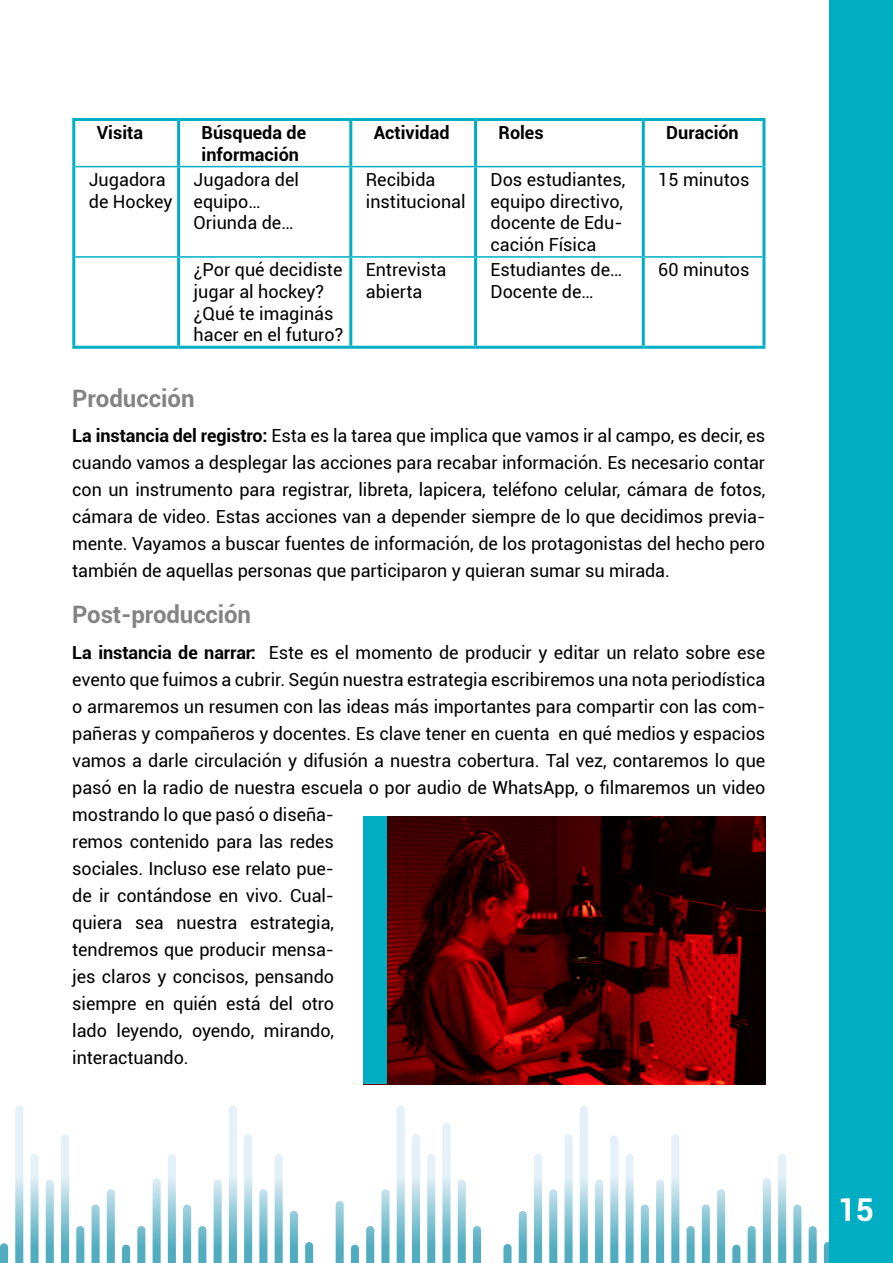
<style>
.page{position:relative;width:893px;height:1263px;background:#fff}
.page>*{position:absolute;margin:0;border:0;box-sizing:border-box;transform-origin:0 0}
.t1{font:700 31.5px "Roboto";color:#fff}
.t2{font:700 24px "Roboto";letter-spacing:-.005em;color:#848383}
.t3{font:18px/27px "Roboto";letter-spacing:-.005em;color:#000}
.t4{font:700 18px/21.6px "Roboto";color:#000}
.s1{font-weight:700}
</style>
<div class="page">
<svg style="left:15px;top:1105px;width:8px;height:158px"></svg>
<svg style="left:442px;top:1123px;width:8px;height:140px"></svg>
<svg style="left:229px;top:1105px;width:8px;height:158px"></svg>
<svg style="left:397px;top:1105px;width:8px;height:158px"></svg>
<svg style="left:31px;top:1154px;width:8px;height:109px"></svg>
<svg style="left:168px;top:1154px;width:8px;height:109px"></svg>
<svg style="left:427px;top:1154px;width:8px;height:109px"></svg>
<svg style="left:275px;top:1154px;width:8px;height:109px"></svg>
<svg style="left:92px;top:1204px;width:8px;height:59px"></svg>
<svg style="left:183px;top:1204px;width:8px;height:59px"></svg>
<svg style="left:153px;top:1178px;width:8px;height:85px"></svg>
<svg style="left:626px;top:1154px;width:8px;height:109px"></svg>
<svg style="left:641px;top:1204px;width:8px;height:59px"></svg>
<svg style="left:610px;top:1135px;width:8px;height:128px"></svg>
<svg style="left:137px;top:1226px;width:8px;height:37px"></svg>
<svg style="left:198px;top:1226px;width:8px;height:37px"></svg>
<svg style="left:366px;top:1226px;width:8px;height:37px"></svg>
<svg style="left:473px;top:1226px;width:8px;height:37px"></svg>
<svg style="left:107px;top:1189px;width:8px;height:74px"></svg>
<svg style="left:259px;top:1189px;width:8px;height:74px"></svg>
<svg style="left:381px;top:1189px;width:8px;height:74px"></svg>
<svg style="left:61px;top:1134px;width:8px;height:129px"></svg>
<svg style="left:244px;top:1134px;width:8px;height:129px"></svg>
<svg style="left:412px;top:1134px;width:8px;height:129px"></svg>
<svg style="left:46px;top:1179px;width:8px;height:84px"></svg>
<svg style="left:458px;top:1179px;width:8px;height:84px"></svg>
<svg style="left:305px;top:1242px;width:8px;height:21px"></svg>
<svg style="left:290px;top:1211px;width:8px;height:52px"></svg>
<svg style="left:214px;top:1179px;width:8px;height:84px"></svg>
<svg style="left:580px;top:1105px;width:8px;height:158px"></svg>
<svg style="left:534px;top:1154px;width:8px;height:109px"></svg>
<svg style="left:549px;top:1189px;width:8px;height:74px"></svg>
<svg style="left:564px;top:1134px;width:9px;height:129px"></svg>
<svg style="left:519px;top:1211px;width:8px;height:52px"></svg>
<svg style="left:595px;top:1179px;width:8px;height:84px"></svg>
<svg style="left:503px;top:1244px;width:9px;height:19px"></svg>
<svg style="left:76px;top:1226px;width:8px;height:37px"></svg>
<svg style="left:122px;top:1244px;width:8px;height:19px"></svg>
<svg style="left:778px;top:1154px;width:8px;height:109px"></svg>
<svg style="left:702px;top:1204px;width:8px;height:59px"></svg>
<svg style="left:793px;top:1204px;width:8px;height:59px"></svg>
<svg style="left:763px;top:1178px;width:8px;height:85px"></svg>
<svg style="left:748px;top:1226px;width:8px;height:37px"></svg>
<svg style="left:809px;top:1226px;width:8px;height:37px"></svg>
<svg style="left:717px;top:1189px;width:8px;height:74px"></svg>
<svg style="left:671px;top:1134px;width:8px;height:129px"></svg>
<svg style="left:656px;top:1179px;width:8px;height:84px"></svg>
<svg style="left:687px;top:1226px;width:8px;height:37px"></svg>
<svg style="left:732px;top:1244px;width:8px;height:19px"></svg>
<svg style="left:351px;top:1244px;width:8px;height:19px"></svg>
<svg style="left:336px;top:1201px;width:8px;height:62px"></svg>
<svg style="left:824px;top:1242px;width:5px;height:21px"></svg>
<svg style="left:0;top:1243px;width:8px;height:20px"></svg>
<div style="left:829px;top:0;width:64px;height:1263px;background:#00aec3"></div>
<hr style="left:349px;top:121px;width:3px;height:45px;background:#00aec3">
<hr style="left:474px;top:121px;width:3px;height:45px;background:#00aec3">
<hr style="left:642px;top:121px;width:3px;height:45px;background:#00aec3">
<hr style="left:349px;top:167px;width:3px;height:89px;background:#00aec3">
<hr style="left:349px;top:258px;width:3px;height:88px;background:#00aec3">
<hr style="left:474px;top:167px;width:3px;height:89px;background:#00aec3">
<hr style="left:642px;top:167px;width:3px;height:89px;background:#00aec3">
<hr style="left:474px;top:258px;width:3px;height:88px;background:#00aec3">
<hr style="left:642px;top:258px;width:3px;height:88px;background:#00aec3">
<hr style="left:762px;top:257px;width:3px;height:89px;background:#00aec3">
<hr style="left:179px;top:346px;width:172px;height:3px;background:#00aec3">
<hr style="left:351px;top:346px;width:125px;height:3px;background:#00aec3">
<hr style="left:476px;top:346px;width:167px;height:3px;background:#00aec3">
<hr style="left:643px;top:346px;width:122px;height:3px;background:#00aec3">
<hr style="left:177px;top:121px;width:3px;height:45px;background:#00aec3">
<hr style="left:177px;top:167px;width:3px;height:89px;background:#00aec3">
<hr style="left:72px;top:257px;width:3px;height:89px;background:#00aec3">
<hr style="left:177px;top:258px;width:3px;height:88px;background:#00aec3">
<hr style="left:72px;top:346px;width:107px;height:3px;background:#00aec3">
<hr style="left:72px;top:118px;width:107px;height:3px;background:#00aec3">
<hr style="left:72px;top:121px;width:3px;height:46px;background:#00aec3">
<hr style="left:179px;top:118px;width:172px;height:3px;background:#00aec3">
<hr style="left:351px;top:118px;width:125px;height:3px;background:#00aec3">
<hr style="left:476px;top:118px;width:167px;height:3px;background:#00aec3">
<hr style="left:643px;top:118px;width:122px;height:3px;background:#00aec3">
<hr style="left:762px;top:121px;width:3px;height:46px;background:#00aec3">
<hr style="left:75px;top:166px;width:104px;height:1px;background:#00aec3">
<hr style="left:179px;top:166px;width:172px;height:1px;background:#00aec3">
<hr style="left:351px;top:166px;width:125px;height:1px;background:#00aec3">
<hr style="left:476px;top:166px;width:167px;height:1px;background:#00aec3">
<hr style="left:643px;top:166px;width:119px;height:1px;background:#00aec3">
<hr style="left:75px;top:256px;width:104px;height:2px;background:#00aec3">
<hr style="left:179px;top:256px;width:172px;height:2px;background:#00aec3">
<hr style="left:351px;top:256px;width:125px;height:2px;background:#00aec3">
<hr style="left:476px;top:256px;width:167px;height:2px;background:#00aec3">
<hr style="left:643px;top:256px;width:119px;height:2px;background:#00aec3">
<hr style="left:72px;top:167px;width:3px;height:90px;background:#00aec3">
<hr style="left:762px;top:167px;width:3px;height:90px;background:#00aec3">
<img style="left:387px;top:816px;width:378px;height:268px">
<div style="left:364px;top:816px;width:23px;height:268px;background:#00aec3"></div>
<p class="t4" style="left:97px;top:121px;width:48px">Visita</p>
<p class="t4" style="left:202px;top:121px;width:106px">Búsqueda de información</p>
<p class="t4" style="left:374px;top:121px;width:77px">Actividad</p>
<p class="t4" style="left:499px;top:121px;width:47px">Roles</p>
<p class="t4" style="left:666px;top:121px;width:74px">Duración</p>
<p class="t3" style="left:89px;top:168px;width:85px;line-height:21.6px">Jugadora de Hockey</p>
<p class="t3" style="left:194px;top:168px;width:107px;line-height:21.6px">Jugadora del equipo…<br>Oriunda de…</p>
<p class="t3" style="left:366px;top:168px;width:101px;line-height:21.6px">Recibida institucional</p>
<p class="t3" style="left:491px;top:168px;width:136px;line-height:21.6px">Dos estudiantes, equipo directivo, docente de Edu&shy;cación Física</p>
<p class="t3" style="left:658px;top:166px;width:93px">15 minutos</p>
<p class="t3" style="left:194px;top:259px;width:151px;line-height:21.6px">¿Por qué decidiste jugar al hockey? ¿Qué te imaginás hacer en el futuro?</p>
<p class="t3" style="left:366px;top:259px;width:82px;line-height:21.6px">Entrevista abierta</p>
<p class="t3" style="left:491px;top:259px;width:133px;line-height:21.6px">Estudiantes de…<br>Docente de…</p>
<p class="t3" style="left:658px;top:256px;width:93px">60 minutos</p>
<h2 class="t2" style="left:72px;top:381px;width:124px">Producción</h2>
<p class="t3" style="left:72px;top:422px;width:694px;text-align:justify"><span class="s1">La instancia del registro:</span> Esta es la tarea que implica que vamos ir al campo, es decir, es cuando vamos a desplegar las acciones para recabar información. Es necesario contar con un instrumento para registrar, libreta, lapicera, teléfono celular, cámara de fotos, cámara de video. Estas acciones van a depender siempre de lo que decidimos previa&shy;mente. Vayamos a buscar fuentes de información, de los protagonistas del hecho pero también de aquellas personas que participaron y quieran sumar su mirada.</p>
<h2 class="t2" style="left:72px;top:598px;width:180px">Post-producción</h2>
<p class="t3" style="left:72px;top:638px;width:694px"><span class="s1">La instancia de narrar:</span> Este es el momento de producir y editar un relato sobre ese evento que fuimos a cubrir. Según nuestra estrategia escribiremos una nota periodística o armaremos un resumen con las ideas más importantes para compartir con las com&shy;pañeras y compañeros y docentes. Es clave tener en cuenta en qué medios y espacios vamos a darle circulación y difusión a nuestra cobertura. Tal vez, contaremos lo que pasó en la radio de nuestra escuela o por audio de WhatsApp, o filmaremos un video mostrando lo que pasó o diseña-<br>remos contenido para las redes<br>sociales. Incluso ese relato pue-<br>de ir contándose en vivo. Cual-<br>quiera sea nuestra estrategia,<br>tendremos que producir mensa-<br>jes claros y concisos, pensando<br>siempre en quién está del otro<br>lado leyendo, oyendo, mirando,<br>interactuando.</p>
<h1 class="t1" style="left:838px;top:1187px;width:38px">15</h1>
</div>
